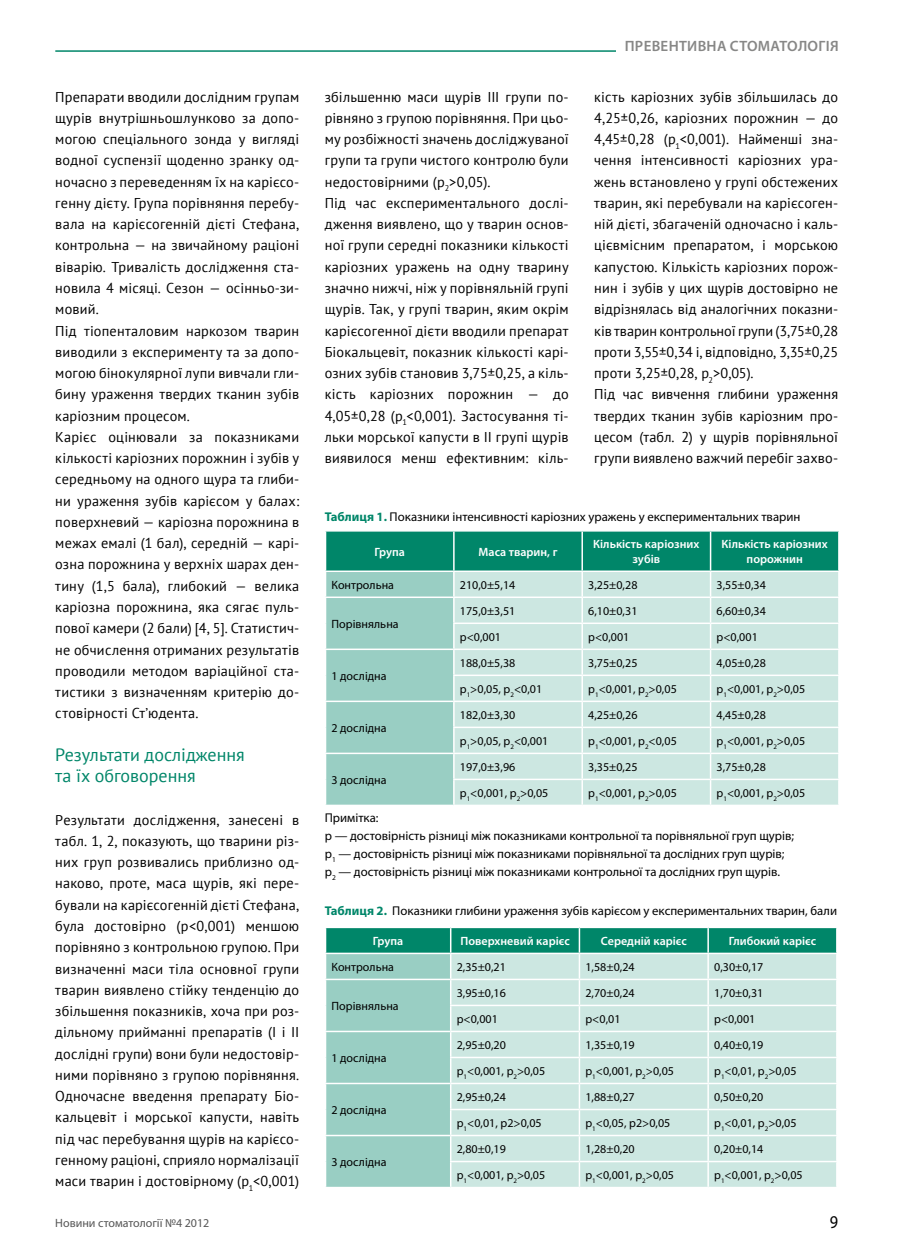
<style>
.page{position:relative;width:902px;height:1259px;background:#fff}
.page>*{position:absolute;margin:0;border:0;box-sizing:border-box;transform-origin:0 0}
.t1{font:18px/21.3px "PT Sans";color:#008669}
.t2{font:18px "Myriad Pro";color:#000;scale:.9 1}
.t3{font:600 15px "Myriad Pro";letter-spacing:.02em;color:#878786}
.t4{font:14.25px/21.3px "PT Sans";letter-spacing:.015em;color:#000}
.t5{font:12.75px/18px "Myriad Pro";color:#000}
.t6{font:12px "Myriad Pro";color:#000}
.t7{font:600 12px/14.4px "Myriad Pro";color:#fff;text-align:center}
.t8{font:12px "Myriad Pro";color:#565656}
.s1{font-weight:700;color:#008669}
</style>
<div class="page">
<hr style="left:55px;top:50px;width:685px;height:2px;background:#008669">
<div style="left:616px;top:40px;width:222px;height:20px;background:#fff"></div>
<svg style="left:325px;top:531px;width:514px;height:273px;background:#a7d5cb"></svg>
<svg style="left:325px;top:927px;width:512px;height:260px;background:#b1dad1"></svg>
<hr style="left:450px;top:1186px;width:129px;height:2px;background:#fff">
<hr style="left:579px;top:1186px;width:129px;height:2px;background:#fff">
<hr style="left:708px;top:1186px;width:129px;height:2px;background:#fff">
<p class="t4" style="left:55px;top:86px;width:245px">Препарати вводили дослідним групам щурів внутрішньошлунково за допо&shy;могою спеціального зонда у вигляді водної суспензії щоденно зранку од&shy;ночасно з переведенням їх на карієсо&shy;генну дієту. Група порівняння перебу&shy;вала на карієсогенній дієті Стефана, контрольна — на звичайному раціоні віварію. Тривалість дослідження ста&shy;новила 4 місяці. Сезон — осінньо-зи&shy;мовий.<br>Під тіопенталовим наркозом тварин виводили з експерименту та за допо&shy;могою бінокулярної лупи вивчали гли&shy;бину ураження твердих тканин зубів каріозним процесом.<br>Карієс оцінювали за показниками кількості каріозних порожнин і зубів у середньому на одного щура та глиби&shy;ни ураження зубів карієсом у балах: поверхневий — каріозна порожнина в межах емалі (1 бал), середній — карі&shy;озна порожнина у верхніх шарах ден&shy;тину (1,5 бала), глибокий — велика каріозна порожнина, яка сягає пуль&shy;пової камери (2 бали) [4, 5]. Статистич&shy;не обчислення отриманих результатів проводили методом варіаційної ста&shy;тистики з визначенням критерію до&shy;стовірності Ст’юдента.</p>
<p class="t1" style="left:55px;top:743px;width:191px">Результати дослідження та їх обговорення</p>
<p class="t4" style="left:55px;top:808px;width:245px;text-align:justify">Результати дослідження, занесені в табл. 1, 2, показують, що тварини різ&shy;них груп розвивались приблизно од&shy;наково, проте, маса щурів, які пере&shy;бували на карієсогенній дієті Стефана, була достовірно (р&lt;0,001) меншою порівняно з контрольною групою. При визначенні маси тіла основної групи тварин виявлено стійку тенденцію до збільшення показників, хоча при роз&shy;дільному прийманні препаратів (І і ІІ дослідні групи) вони були недостовір&shy;ними порівняно з групою порівняння.<br>Одночасне введення препарату Біо&shy;кальцевіт і морської капусти, навіть під час перебування щурів на карієсо&shy;генному раціоні, сприяло нормалізації маси тварин і достовірному (р<sub>1</sub>&lt;0,001)</p>
<p class="t3" style="left:624px;top:38px;width:215px">превентивна стоматологія</p>
<p class="t4" style="left:325px;top:86px;width:245px">збільшенню маси щурів ІІІ групи по&shy;рівняно з групою порівняння. При цьо&shy;му розбіжності значень досліджуваної групи та групи чистого контролю були недостовірними (р<sub>2</sub>&gt;0,05).<br>Під час експериментального дослі&shy;дження виявлено, що у тварин основ&shy;ної групи середні показники кількості каріозних уражень на одну тварину значно нижчі, ніж у порівняльній групі щурів. Так, у групі тварин, яким окрім карієсогенної дієти вводили препарат Біокальцевіт, показник кількості карі&shy;озних зубів становив 3,75±0,25, а кіль&shy;кість каріозних порожнин — до 4,05±0,28 (р<sub>1</sub>&lt;0,001). Застосування ті&shy;льки морської капусти в ІІ групі щурів виявилося менш ефективним: кіль-</p>
<p class="t4" style="left:594px;top:86px;width:245px">кість каріозних зубів збільшилась до 4,25±0,26, каріозних порожнин — до 4,45±0,28 (р<sub>1</sub>&lt;0,001). Найменші зна&shy;чення інтенсивності каріозних ура&shy;жень встановлено у групі обстежених тварин, які перебували на карієсоген&shy;ній дієті, збагаченій одночасно і каль&shy;цієвмісним препаратом, і морською капустою. Кількість каріозних порож&shy;нин і зубів у цих щурів достовірно не відрізнялась від аналогічних показни&shy;ків тварин контрольної групи (3,75±0,28 проти 3,55±0,34 і, відповідно, 3,35±0,25 проти 3,25±0,28, р<sub>2</sub>&gt;0,05).<br>Під час вивчення глибини ураження твердих тканин зубів каріозним про&shy;цесом (табл. 2) у щурів порівняльної групи виявлено важчий перебіг захво-</p>
<p class="t5" style="left:325px;top:507px;width:477px"><span class="s1">Таблиця 1.</span> Показники інтенсивності каріозних уражень у експериментальних тварин</p>
<p class="t7" style="left:374px;top:544px;width:32px">Група</p>
<p class="t7" style="left:478px;top:544px;width:80px">Маса тварин, г</p>
<p class="t7" style="left:593px;top:537px;width:108px">Кількість каріозних зубів</p>
<p class="t7" style="left:721px;top:537px;width:108px">Кількість каріозних порожнин</p>
<p class="t6" style="left:331px;top:577px;width:64px">Контрольна</p>
<p class="t6" style="left:460px;top:577px;width:57px">210,0±5,14</p>
<p class="t6" style="left:588px;top:577px;width:51px">3,25±0,28</p>
<p class="t6" style="left:716px;top:577px;width:51px">3,55±0,34</p>
<p class="t6" style="left:331px;top:616px;width:69px">Порівняльна</p>
<p class="t6" style="left:460px;top:603px;width:57px">175,0±3,51</p>
<p class="t6" style="left:588px;top:603px;width:51px">6,10±0,31</p>
<p class="t6" style="left:716px;top:603px;width:51px">6,60±0,34</p>
<p class="t6" style="left:460px;top:629px;width:43px">p&lt;0,001</p>
<p class="t6" style="left:588px;top:629px;width:43px">p&lt;0,001</p>
<p class="t6" style="left:716px;top:629px;width:43px">p&lt;0,001</p>
<p class="t6" style="left:331px;top:668px;width:57px">1 дослідна</p>
<p class="t6" style="left:331px;top:720px;width:57px">2 дослідна</p>
<p class="t6" style="left:331px;top:772px;width:57px">3 дослідна</p>
<p class="t6" style="left:460px;top:655px;width:57px">188,0±5,38</p>
<p class="t6" style="left:588px;top:655px;width:51px">3,75±0,25</p>
<p class="t6" style="left:716px;top:655px;width:51px">4,05±0,28</p>
<p class="t6" style="left:460px;top:681px;width:84px">p<sub>1</sub>&gt;0,05, p<sub>2</sub>&lt;0,01</p>
<p class="t6" style="left:588px;top:681px;width:90px">р<sub>1</sub>&lt;0,001, p<sub>2</sub>&gt;0,05</p>
<p class="t6" style="left:716px;top:681px;width:90px">p<sub>1</sub>&lt;0,001, p<sub>2</sub>&gt;0,05</p>
<p class="t6" style="left:460px;top:707px;width:57px">182,0±3,30</p>
<p class="t6" style="left:588px;top:707px;width:51px">4,25±0,26</p>
<p class="t6" style="left:716px;top:707px;width:51px">4,45±0,28</p>
<p class="t6" style="left:460px;top:733px;width:90px">p<sub>1</sub>&gt;0,05, p<sub>2</sub>&lt;0,001</p>
<p class="t6" style="left:588px;top:733px;width:90px">р<sub>1</sub>&lt;0,001, p<sub>2</sub>&lt;0,05</p>
<p class="t6" style="left:716px;top:733px;width:90px">p<sub>1</sub>&lt;0,001, p<sub>2</sub>&gt;0,05</p>
<p class="t6" style="left:460px;top:759px;width:57px">197,0±3,96</p>
<p class="t6" style="left:588px;top:759px;width:51px">3,35±0,25</p>
<p class="t6" style="left:716px;top:759px;width:51px">3,75±0,28</p>
<p class="t6" style="left:460px;top:785px;width:90px">p<sub>1</sub>&lt;0,001, p<sub>2</sub>&gt;0,05</p>
<p class="t6" style="left:588px;top:785px;width:90px">р<sub>1</sub>&lt;0,001, p<sub>2</sub>&gt;0,05</p>
<p class="t6" style="left:716px;top:785px;width:90px">p<sub>1</sub>&lt;0,001, p<sub>2</sub>&gt;0,05</p>
<p class="t5" style="left:325px;top:808px;width:471px">Примітка:<br>p — достовірність різниці між показниками контрольної та порівняльної груп щурів; p<sub>1</sub> — достовірність різниці між показниками порівняльної та дослідних груп щурів; p<sub>2</sub> — достовірність різниці між показниками контрольної та дослідних груп щурів.</p>
<p class="t5" style="left:325px;top:901px;width:513px"><span class="s1">Таблиця 2.</span> Показники глибини ураження зубів карієсом у експериментальних тварин, бали</p>
<p class="t7" style="left:373px;top:934px;width:32px">Група</p>
<p class="t7" style="left:460px;top:934px;width:111px">Поверхневий карієс</p>
<p class="t7" style="left:600px;top:934px;width:88px">Cередній карієс</p>
<p class="t7" style="left:728px;top:934px;width:89px">Глибокий карієс</p>
<p class="t6" style="left:331px;top:959px;width:64px">Контрольна</p>
<p class="t6" style="left:456px;top:959px;width:51px">2,35±0,21</p>
<p class="t6" style="left:585px;top:959px;width:51px">1,58±0,24</p>
<p class="t6" style="left:714px;top:959px;width:51px">0,30±0,17</p>
<p class="t6" style="left:331px;top:998px;width:69px">Порівняльна</p>
<p class="t6" style="left:456px;top:985px;width:51px">3,95±0,16</p>
<p class="t6" style="left:585px;top:985px;width:51px">2,70±0,24</p>
<p class="t6" style="left:714px;top:985px;width:51px">1,70±0,31</p>
<p class="t6" style="left:456px;top:1011px;width:43px">p&lt;0,001</p>
<p class="t6" style="left:585px;top:1011px;width:37px">p&lt;0,01</p>
<p class="t6" style="left:714px;top:1011px;width:43px">p&lt;0,001</p>
<p class="t6" style="left:331px;top:1050px;width:57px">1 дослідна</p>
<p class="t6" style="left:331px;top:1102px;width:57px">2 дослідна</p>
<p class="t6" style="left:331px;top:1154px;width:57px">3 дослідна</p>
<p class="t6" style="left:456px;top:1037px;width:51px">2,95±0,20</p>
<p class="t6" style="left:585px;top:1037px;width:51px">1,35±0,19</p>
<p class="t6" style="left:714px;top:1037px;width:51px">0,40±0,19</p>
<p class="t6" style="left:456px;top:1063px;width:90px">p<sub>1</sub>&lt;0,001, p<sub>2</sub>&gt;0,05</p>
<p class="t6" style="left:585px;top:1063px;width:90px">p<sub>1</sub>&lt;0,001, p<sub>2</sub>&gt;0,05</p>
<p class="t6" style="left:714px;top:1063px;width:84px">p<sub>1</sub>&lt;0,01, p<sub>2</sub>&gt;0,05</p>
<p class="t6" style="left:456px;top:1089px;width:51px">2,95±0,24</p>
<p class="t6" style="left:585px;top:1089px;width:51px">1,88±0,27</p>
<p class="t6" style="left:714px;top:1089px;width:51px">0,50±0,20</p>
<p class="t6" style="left:456px;top:1115px;width:86px">p<sub>1</sub>&lt;0,01, p2&gt;0,05</p>
<p class="t6" style="left:585px;top:1115px;width:86px">p<sub>1</sub>&lt;0,05, p2&gt;0,05</p>
<p class="t6" style="left:714px;top:1115px;width:84px">p<sub>1</sub>&lt;0,01, p<sub>2</sub>&gt;0,05</p>
<p class="t6" style="left:456px;top:1141px;width:51px">2,80±0,19</p>
<p class="t6" style="left:585px;top:1141px;width:51px">1,28±0,20</p>
<p class="t6" style="left:714px;top:1141px;width:51px">0,20±0,14</p>
<p class="t6" style="left:456px;top:1167px;width:90px">p<sub>1</sub>&lt;0,001, p<sub>2</sub>&gt;0,05</p>
<p class="t6" style="left:585px;top:1167px;width:90px">p<sub>1</sub>&lt;0,001, p<sub>2</sub>&gt;0,05</p>
<p class="t6" style="left:714px;top:1167px;width:90px">p<sub>1</sub>&lt;0,001, p<sub>2</sub>&gt;0,05</p>
<p class="t8" style="left:55px;top:1215px;width:156px">Новини стоматології №4 2012</p>
<p class="t2" style="left:829px;top:1211px;width:11px">9</p>
</div>
